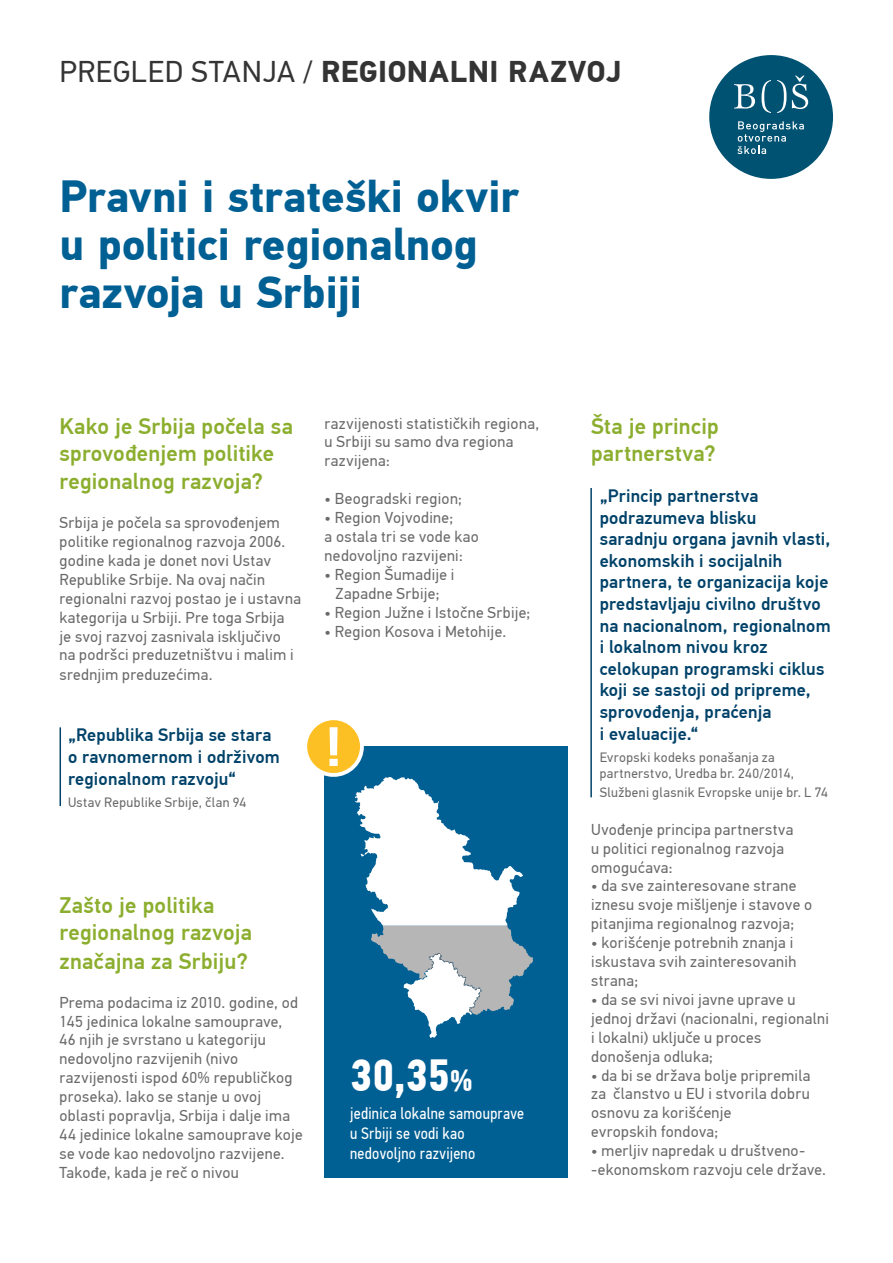
<style>
.page{position:relative;width:893px;height:1263px;background:#fff}
.page>*{position:absolute;margin:0;border:0;box-sizing:border-box;transform-origin:0 0}
.t1{font:700 45px/48px "PF Din Text Pro";color:#005f93}
.t2{font:700 45px "PF Din Text Cond Pro";color:#fff}
.t3{font:700 30px "PF Din Text Pro";letter-spacing:.02em;color:#343434}
.t4{font:500 22.5px/27.9px "PF Din Text Pro";letter-spacing:.01em;color:#8cae2e}
.t5{font:500 18px/21.6px "PF Din Text Pro";letter-spacing:.01em;color:#004269}
.t6{font:16.5px/19.8px "PF Din Text Cond Pro";letter-spacing:.015em;color:#fff}
.t7{font:15.75px/18.9px "PF Din Text Pro";letter-spacing:.025em;color:#696969}
.t8{font:13.5px/16.2px "PF Din Text Pro";letter-spacing:.03em;color:#696969}
.s1{font-weight:400}
.s2{font-size:30px}
</style>
<div class="page">
<div style="left:325px;top:746px;width:243px;height:432px;background:#005f93"></div>
<div style="left:709px;top:55px;width:124px;height:124px;background:#005272;border-radius:50%"></div>
<svg style="left:737px;top:121px;width:67px;height:33px"></svg>
<svg style="left:734px;top:84px;width:21px;height:25px"></svg>
<svg style="left:762px;top:80px;width:9px;height:33px"></svg>
<svg style="left:777px;top:76px;width:31px;height:37px"></svg>
<svg style="left:355px;top:777px;width:178px;height:261px"></svg>
<svg style="left:303px;top:716px;width:61px;height:61px;fill:#fdc024"></svg>
<svg style="left:329px;top:727px;width:9px;height:39px"></svg>
<hr style="left:60px;top:727px;width:1px;height:79px;background:#004269">
<hr style="left:590px;top:488px;width:2px;height:309px;background:#004269">
<h2 class="t3" style="left:60px;top:53px;width:563px"><span class="s1">PREGLED STANJA /</span> REGIONALNI RAZVOJ</h2>
<h1 class="t1" style="left:60px;top:174px;width:461px">Pravni i strateški okvir u politici regionalnog razvoja u Srbiji</h1>
<h3 class="t4" style="left:60px;top:412px;width:235px">Kako je Srbija počela sa sprovođenjem politike regionalnog razvoja?</h3>
<p class="t7" style="left:60px;top:513px;width:243px">Srbija je počela sa sprovođenjem politike regionalnog razvoja 2006. godine kada je donet novi Ustav Republike Srbije. Na ovaj način regionalni razvoj postao je i ustavna kategorija u Srbiji. Pre toga Srbija<br>je svoj razvoj zasnivala isključivo<br>na podršci preduzetništvu i malim i srednjim preduzećima.</p>
<p class="t5" style="left:68px;top:725px;width:213px">„Republika Srbija se stara o ravnomernom i održivom regionalnom razvoju“</p>
<p class="t8" style="left:68px;top:794px;width:180px">Ustav Republike Srbije, član 94</p>
<p class="t7" style="left:325px;top:414px;width:216px">razvijenosti statističkih regiona, u Srbiji su samo dva regiona razvijena:</p>
<p class="t7" style="left:325px;top:489px;width:139px">• Beogradski region;</p>
<p class="t7" style="left:325px;top:508px;width:156px">• Region Vojvodine;<br>a ostala tri se vode kao nedovoljno razvijeni:</p>
<p class="t7" style="left:325px;top:565px;width:131px;text-align:center">• Region Šumadije i<br>Zapadne Srbije;</p>
<p class="t7" style="left:325px;top:603px;width:207px">• Region Južne i Istočne Srbije;</p>
<p class="t7" style="left:325px;top:623px;width:183px">• Region Kosova i Metohije.</p>
<h3 class="t4" style="left:60px;top:892px;width:194px">Zašto je politika regionalnog razvoja značajna za Srbiju?</h3>
<p class="t7" style="left:60px;top:993px;width:245px">Prema podacima iz 2010. godine, od 145 jedinica lokalne samouprave,<br>46 njih je svrstano u kategoriju nedovoljno razvijenih (nivo razvijenosti ispod 60% republičkog proseka). Iako se stanje u ovoj oblasti popravlja, Srbija i dalje ima 44 jedinice lokalne samouprave koje se vode kao nedovoljno razvijene.<br>Takođe, kada je reč o nivou</p>
<h1 class="t2" style="left:350px;top:1048px;width:124px">30,35<span class="s2">%</span></h1>
<p class="t6" style="left:350px;top:1104px;width:175px">jedinica lokalne samouprave u Srbiji se vodi kao nedovoljno razvijeno</p>
<h3 class="t4" style="left:591px;top:413px;width:129px;line-height:27px">Šta je princip partnerstva?</h3>
<p class="t5" style="left:600px;top:485px;width:233px">„Princip partnerstva podrazumeva blisku<br>saradnju organa javnih vlasti, ekonomskih i socijalnih partnera, te organizacija koje predstavljaju civilno društvo na nacionalnom, regionalnom i lokalnom nivou kroz celokupan programski ciklus koji se sastoji od pripreme, sprovođenja, praćenja<br>i evaluacije.“</p>
<p class="t8" style="left:600px;top:749px;width:196px">Evropski kodeks ponašanja za partnerstvo, Uredba br. 240/2014,</p>
<p class="t8" style="left:600px;top:784px;width:230px">Službeni glasnik Evropske unije br. L 74</p>
<p class="t7" style="left:591px;top:820px;width:204px">Uvođenje principa partnerstva u politici regionalnog razvoja omogućava:</p>
<p class="t7" style="left:591px;top:877px;width:223px">• da sve zainteresovane strane iznesu svoje mišljenje i stavove o pitanjima regionalnog razvoja;</p>
<p class="t7" style="left:591px;top:933px;width:207px">• korišćenje potrebnih znanja i iskustava svih zainteresovanih strana;</p>
<p class="t7" style="left:591px;top:990px;width:239px">• da se svi nivoi javne uprave u jednoj državi (nacionalni, regionalni i lokalni) uključe u proces donošenja odluka;</p>
<p class="t7" style="left:591px;top:1066px;width:221px">• da bi se država bolje pripremila za članstvo u EU i stvorila dobru osnovu za korišćenje<br>evropskih fondova;</p>
<p class="t7" style="left:591px;top:1141px;width:236px">• merljiv napredak u društveno--ekonomskom razvoju cele države.</p>
</div>
